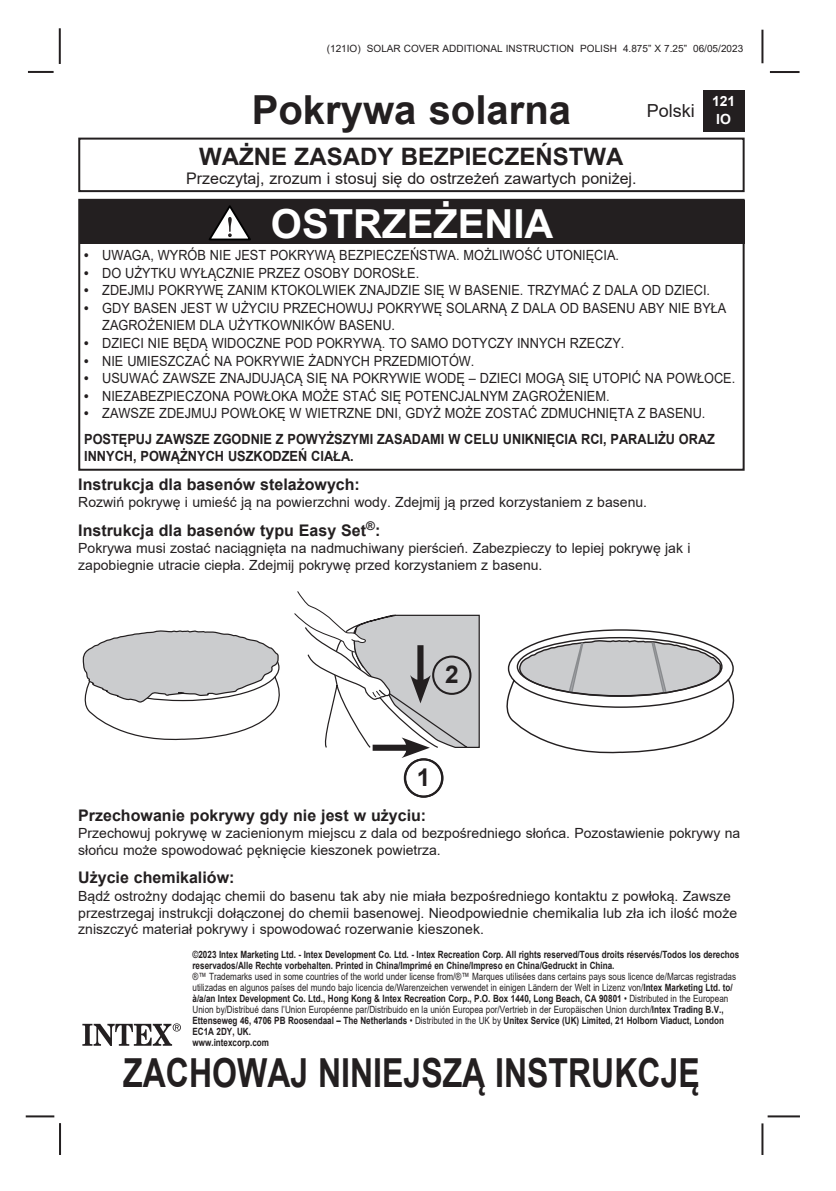
<style>
.page{position:relative;width:836px;height:1191px;background:#fff}
.page>*{position:absolute;margin:0;border:0;box-sizing:border-box;transform-origin:0 0}
.t1{font:700 40px "Arial";color:#231f20;scale:.8 1}
.t2{font:700 40px "Arial";color:#231f20}
.t3{font:700 40px "Arial";color:#fff}
.t4{font:700 24.4px "Arial";color:#231f20}
.t5{font:700 24px "Arial";color:#231f20}
.t6{font:18px "Arial";color:#231f20}
.t7{font:700 16px "Arial";color:#231f20}
.t8{font:16px "Arial";color:#231f20}
.t9{font:14px/16.8px "Arial";color:#231f20}
.t10{font:14px/17.6px "Arial";color:#231f20;scale:.91 1}
.t11{font:700 14px/25.6px "Arial";color:#231f20;scale:.91 1}
.t12{font:700 14px/18px "Arial";color:#fff;text-align:center}
.t13{font:10px/11px "Arial";color:#231f20;scale:.81 1}
.t14{font:700 10px/11px "Arial";color:#231f20;scale:.81 1}
.t15{font:10px "Arial";color:#231f20}
.s1{font-weight:700}
.s2{font-weight:400}
</style>
<div class="page">
<hr style="left:767px;top:1115px;width:32px;height:2px;background:#231f20">
<hr style="left:769px;top:71px;width:30px;height:2px;background:#231f20">
<hr style="left:761px;top:30px;width:2px;height:33px;background:#231f20">
<hr style="left:761px;top:1123px;width:2px;height:32px;background:#231f20">
<hr style="left:28px;top:71px;width:26px;height:2px;background:#231f20">
<hr style="left:59px;top:28px;width:2px;height:36px;background:#231f20">
<hr style="left:59px;top:1123px;width:2px;height:32px;background:#231f20">
<hr style="left:26px;top:1115px;width:28px;height:2px;background:#231f20">
<div style="left:702px;top:90px;width:42px;height:41px;background:#231f20"></div>
<svg style="left:82px;top:1023px;width:99px;height:23px"></svg>
<div style="left:78px;top:199px;width:666px;height:272px;border:2px solid #231f20"></div>
<div style="left:79px;top:200px;width:665px;height:43px;background:#231f20"></div>
<svg style="left:209px;top:205px;width:42px;height:35px"></svg>
<div style="left:78px;top:138px;width:666px;height:54px;border:2px solid #231f20"></div>
<svg style="left:506px;top:629px;width:229px;height:125px"></svg>
<div style="left:404px;top:758px;width:39px;height:39px;border:2px solid #231f20;border-radius:50%"></div>
<svg style="left:294px;top:591px;width:186px;height:167px"></svg>
<div style="left:403px;top:758px;width:40px;height:39px;border:2px solid #231f20;border-radius:50%"></div>
<div style="left:432px;top:655px;width:39px;height:40px;border:2px solid #231f20;border-radius:50%"></div>
<svg style="left:82px;top:630px;width:198px;height:111px"></svg>
<p class="t15" style="left:327px;top:42px;width:418px">(121IO) SOLAR COVER ADDITIONAL INSTRUCTION POLISH 4.875” X 7.25” 06/05/2023</p>
<h1 class="t2" style="left:252px;top:81px;width:321px">Pokrywa solarna</h1>
<h3 class="t5" style="left:199px;top:139px;width:425px">WAŻNE ZASADY BEZPIECZEŃSTWA</h3>
<h3 class="t8" style="left:186px;top:167px;width:451px">Przeczytaj, zrozum i stosuj się do ostrzeżeń zawartych poniżej.</h3>
<h1 class="t3" style="left:271px;top:196px;width:284px">OSTRZEŻENIA</h1>
<h3 class="t6" style="left:646px;top:98px;width:50px">Polski</h3>
<h3 class="t12" style="left:711px;top:92px;width:25px">121<br>IO</h3>
<h3 class="t10" style="left:84px;top:246px;width:589px"><span class="s1">•</span> UWAGA, WYRÓB NIE JEST POKRYWĄ BEZPIECZEŃSTWA. MOŻLIWOŚĆ UTONIĘCIA.</h3>
<h3 class="t10" style="left:84px;top:264px;width:369px"><span class="s1">•</span> DO UŻYTKU WYŁĄCZNIE PRZEZ OSOBY DOROSŁE.</h3>
<h3 class="t10" style="left:84px;top:281px;width:689px"><span class="s1">•</span> ZDEJMIJ POKRYWĘ ZANIM KTOKOLWIEK ZNAJDZIE SIĘ W BASENIE. TRZYMAĆ Z DALA OD DZIECI.</h3>
<h3 class="t10" style="left:102px;top:299px;width:687px;text-indent:-18px"><span class="s1">•</span> GDY BASEN JEST W UŻYCIU PRZECHOWUJ POKRYWĘ SOLARNĄ Z DALA OD BASENU ABY NIE BYŁA<br>ZAGROŻENIEM DLA UŻYTKOWNIKÓW BASENU.</h3>
<h3 class="t10" style="left:84px;top:334px;width:595px"><span class="s1">•</span> DZIECI NIE BĘDĄ WIDOCZNE POD POKRYWĄ. TO SAMO DOTYCZY INNYCH RZECZY.</h3>
<h3 class="t10" style="left:84px;top:352px;width:430px"><span class="s1">•</span> NIE UMIESZCZAĆ NA POKRYWIE ŻADNYCH PRZEDMIOTÓW.</h3>
<h3 class="t10" style="left:84px;top:369px;width:716px"><span class="s1">•</span> USUWAĆ ZAWSZE ZNAJDUJĄCĄ SIĘ NA POKRYWIE WODĘ – DZIECI MOGĄ SIĘ UTOPIĆ NA POWŁOCE.</h3>
<h3 class="t10" style="left:84px;top:387px;width:578px"><span class="s1">•</span> NIEZABEZPIECZONA POWŁOKA MOŻE STAĆ SIĘ POTENCJALNYM ZAGROŻENIEM.</h3>
<h3 class="t11" style="left:84px;top:401px;width:694px">• <span class="s2">ZAWSZE ZDEJMUJ POWŁOKĘ W WIETRZNE DNI, GDYŻ MOŻE ZOSTAĆ ZDMUCHNIĘTA Z BASENU.<br></span>POSTĘPUJ ZAWSZE ZGODNIE Z POWYŻSZYMI ZASADAMI W CELU UNIKNIĘCIA RCI, PARALIŻU ORAZ</h3>
<h3 class="t11" style="left:84px;top:443px;width:297px">INNYCH, POWĄŻNYCH USZKODZEŃ CIAŁA.</h3>
<h3 class="t7" style="left:78px;top:473px;width:283px">Instrukcja dla basenów stelażowych:</h3>
<h3 class="t9" style="left:78px;top:493px;width:570px">Rozwiń pokrywę i umieść ją na powierzchni wody. Zdejmij ją przed korzystaniem z basenu.</h3>
<h3 class="t7" style="left:78px;top:519px;width:303px">Instrukcja dla basenów typu Easy Set<sup>®</sup>:</h3>
<h3 class="t9" style="left:78px;top:539px;width:613px">Pokrywa musi zostać naciągnięta na nadmuchiwany pierścień. Zabezpieczy to lepiej pokrywę jak i zapobiegnie utracie ciepła. Zdejmij pokrywę przed korzystaniem z basenu.</h3>
<h2 class="t4" style="left:445px;top:657px;width:15px">2</h2>
<h2 class="t4" style="left:416px;top:760px;width:15px">1</h2>
<h3 class="t7" style="left:78px;top:803px;width:349px">Przechowanie pokrywy gdy nie jest w użyciu:</h3>
<h3 class="t9" style="left:78px;top:824px;width:663px">Przechowuj pokrywę w zacienionym miejscu z dala od bezpośredniego słońca. Pozostawienie pokrywy na słońcu może spowodować pęknięcie kieszonek powietrza.</h3>
<h3 class="t7" style="left:78px;top:866px;width:158px">Użycie chemikaliów:</h3>
<p class="t9" style="left:78px;top:887px;width:660px">Bądź ostrożny dodając chemii do basenu tak aby nie miała bezpośredniego kontaktu z powłoką. Zawsze przestrzegaj instrukcji dołączonej do chemii basenowej. Nieodpowiednie chemikalia lub zła ich ilość może zniszczyć materiał pokrywy i spowodować rozerwanie kieszonek.</p>
<p class="t14" style="left:192px;top:949px;width:676px">©2023 Intex Marketing Ltd. - Intex Development Co. Ltd. - Intex Recreation Corp. All rights reserved/Tous droits réservés/Todos los derechos reservados/Alle Rechte vorbehalten. Printed in China/Imprimé en Chine/Impreso en China/Gedruckt in China.</p>
<p class="t13" style="left:192px;top:971px;width:672px">®™ Trademarks used in some countries of the world under license from/®™ Marques utilisées dans certains pays sous licence de/Marcas registradas utilizadas en algunos países del mundo bajo licencia de/Warenzeichen verwendet in einigen Ländern der Welt in Lizenz von/<span class="s1">Intex Marketing Ltd. to/ à/a/an Intex Development Co. Ltd., Hong Kong &amp; Intex Recreation Corp., P.O. Box 1440, Long Beach, CA 90801</span> • Distributed in the European Union by/Distribué dans l’Union Européenne par/Distribuido en la unión Europea por/Vertrieb in der Europäischen Union durch/<span class="s1">Intex Trading B.V., Ettenseweg 46, 4706 PB Roosendaal – The Netherlands</span> • Distributed in the UK by <span class="s1">Unitex Service (UK) Limited, 21 Holborn Viaduct, London EC1A 2DY, UK.<br>www.intexcorp.com</span></p>
<h1 class="t1" style="left:123px;top:1045px;width:722px">ZACHOWAJ NINIEJSZĄ INSTRUKCJĘ</h1>
</div>
